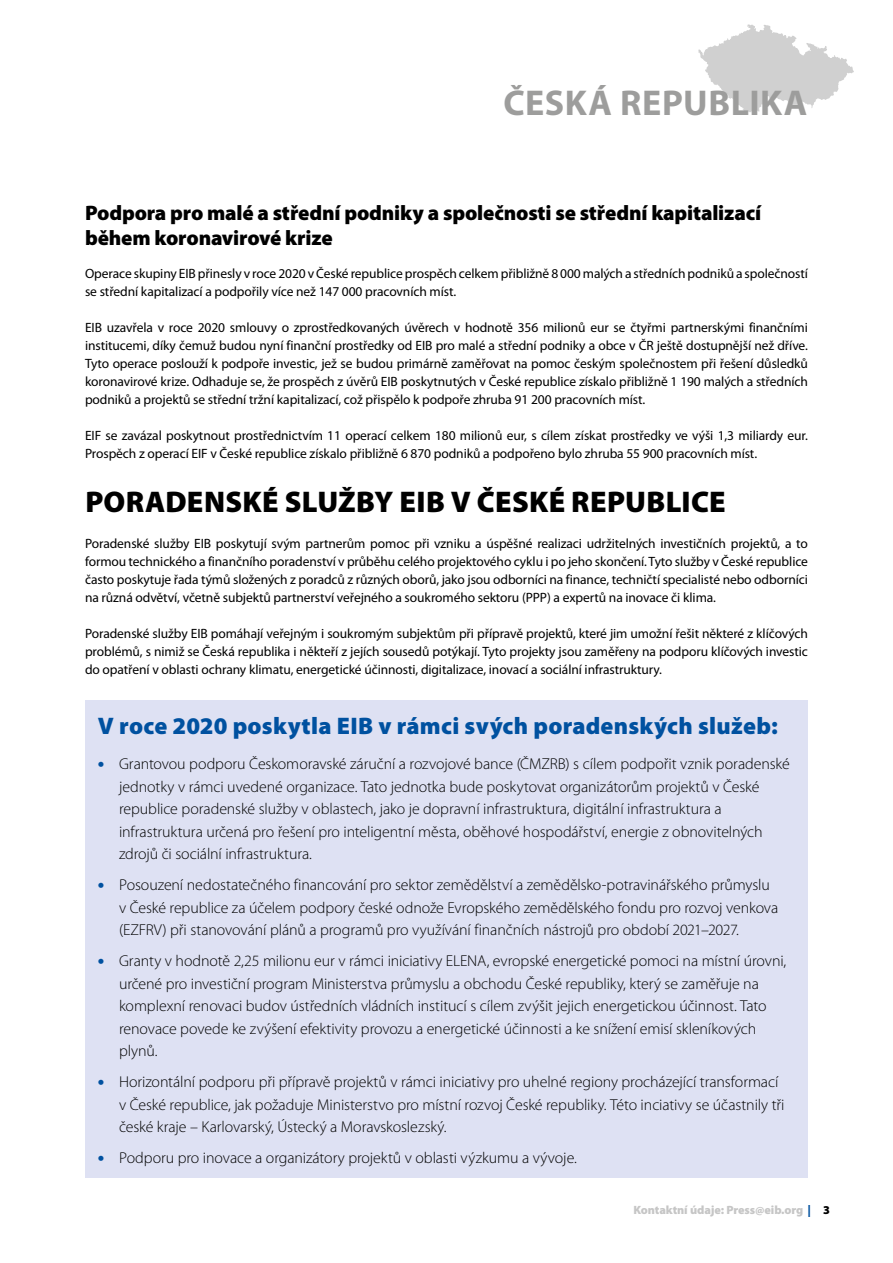
<style>
.page{position:relative;width:893px;height:1263px;background:#fff}
.page>*{position:absolute;margin:0;border:0;box-sizing:border-box;transform-origin:0 0}
.t1{font:700 36px "Myriad Pro";letter-spacing:.015em;color:#9d9d9c}
.t2{font:900 30px "Myriad Pro";letter-spacing:.01em;color:#000}
.t3{font:900 24px "Myriad Pro";letter-spacing:.01em;color:#0051a0}
.t4{font:900 21px/25.2px "Myriad Pro";letter-spacing:-.01em;color:#000}
.t5{font:300 15.75px/22.5px "Myriad Pro";letter-spacing:-.005em;color:#000}
.t6{font:13.5px/18px "Myriad Pro";letter-spacing:-.005em;color:#000;text-align:justify}
.t7{font:900 12px "Myriad Pro";letter-spacing:-.005em;color:#c6c6c6}
.s1{font-weight:900;font-size:18px;color:#0051a0}
.s2{color:#00519e}
.s3{color:#000}
</style>
<div class="page">
<svg style="left:698px;top:24px;width:156px;height:88px"></svg>
<div style="left:85px;top:700px;width:723px;height:478px;background:#dee1f3"></div>
<h1 class="t1" style="left:503px;top:83px;width:306px">ČESKÁ REPUBLIKA</h1>
<h3 class="t4" style="left:85px;top:200px;width:678px">Podpora pro malé a střední podniky a společnosti se střední kapitalizací během koronavirové krize</h3>
<p class="t6" style="left:85px;top:265px;width:724px">Operace skupiny EIB přinesly v roce 2020 v České republice prospěch celkem přibližně 8 000 malých a středních podniků a společností se střední kapitalizací a podpořily více než 147 000 pracovních míst.</p>
<p class="t6" style="left:85px;top:319px;width:724px">EIB uzavřela v roce 2020 smlouvy o zprostředkovaných úvěrech v hodnotě 356 milionů eur se čtyřmi partnerskými finančními institucemi, díky čemuž budou nyní finanční prostředky od EIB pro malé a střední podniky a obce v ČR ještě dostupnější než dříve.<br>Tyto operace poslouží k podpoře investic, jež se budou primárně zaměřovat na pomoc českým společnostem při řešení důsledků koronavirové krize. Odhaduje se, že prospěch z úvěrů EIB poskytnutých v České republice získalo přibližně 1 190 malých a středních podniků a projektů se střední tržní kapitalizací, což přispělo k podpoře zhruba 91 200 pracovních míst.</p>
<p class="t6" style="left:85px;top:427px;width:724px">EIF se zavázal poskytnout prostřednictvím 11 operací celkem 180 milionů eur, s cílem získat prostředky ve výši 1,3 miliardy eur.<br>Prospěch z operací EIF v České republice získalo přibližně 6 870 podniků a podpořeno bylo zhruba 55 900 pracovních míst.</p>
<h2 class="t2" style="left:85px;top:485px;width:642px">PORADENSKÉ SLUŽBY EIB V ČESKÉ REPUBLICE</h2>
<p class="t6" style="left:85px;top:535px;width:724px">Poradenské služby EIB poskytují svým partnerům pomoc při vzniku a úspěšné realizaci udržitelných investičních projektů, a to formou technického a finančního poradenství v průběhu celého projektového cyklu i po jeho skončení. Tyto služby v České republice často poskytuje řada týmů složených z poradců z různých oborů, jako jsou odborníci na finance, techničtí specialisté nebo odborníci na různá odvětví, včetně subjektů partnerství veřejného a soukromého sektoru (PPP) a expertů na inovace či klima.</p>
<p class="t6" style="left:85px;top:625px;width:724px">Poradenské služby EIB pomáhají veřejným i soukromým subjektům při přípravě projektů, které jim umožní řešit některé z klíčových problémů, s nimiž se Česká republika i někteří z jejích sousedů potýkají. Tyto projekty jsou zaměřeny na podporu klíčových investic do opatření v oblasti ochrany klimatu, energetické účinnosti, digitalizace, inovací a sociální infrastruktury.</p>
<h3 class="t3" style="left:98px;top:712px;width:681px">V roce 2020 poskytla EIB v rámci svých poradenských služeb:</h3>
<p class="t5" style="left:119px;top:753px;width:672px;text-indent:-21px"><span class="s1">•</span> Grantovou podporu Českomoravské záruční a rozvojové bance (ČMZRB) s cílem podpořit vznik poradenské jednotky v rámci uvedené organizace. Tato jednotka bude poskytovat organizátorům projektů v České republice poradenské služby v oblastech, jako je dopravní infrastruktura, digitální infrastruktura a infrastruktura určená pro řešení pro inteligentní města, oběhové hospodářství, energie z obnovitelných zdrojů či sociální infrastruktura.</p>
<p class="t5" style="left:119px;top:874px;width:661px;text-indent:-21px"><span class="s1">•</span> Posouzení nedostatečného financování pro sektor zemědělství a zemědělsko-potravinářského průmyslu v České republice za účelem podpory české odnože Evropského zemědělského fondu pro rozvoj venkova (EZFRV) při stanovování plánů a programů pro využívání finančních nástrojů pro období 2021–2027.</p>
<p class="t5" style="left:119px;top:950px;width:669px;text-indent:-21px"><span class="s1">•</span> Granty v hodnotě 2,25 milionu eur v rámci iniciativy ELENA, evropské energetické pomoci na místní úrovni, určené pro investiční program Ministerstva průmyslu a obchodu České republiky, který se zaměřuje na komplexní renovaci budov ústředních vládních institucí s cílem zvýšit jejich energetickou účinnost. Tato renovace povede ke zvýšení efektivity provozu a energetické účinnosti a ke snížení emisí skleníkových plynů.</p>
<p class="t5" style="left:119px;top:1071px;width:667px;text-indent:-21px"><span class="s1">•</span> Horizontální podporu při přípravě projektů v rámci iniciativy pro uhelné regiony procházející transformací v České republice, jak požaduje Ministerstvo pro místní rozvoj České republiky. Této inciativy se účastnily tři české kraje – Karlovarský, Ústecký a Moravskoslezský.</p>
<p class="t5" style="left:98px;top:1147px;width:481px"><span class="s1">•</span> Podporu pro inovace a organizátory projektů v oblasti výzkumu a vývoje.</p>
<p class="t7" style="left:633px;top:1203px;width:198px">Kontaktní údaje: Press@eib.org <span class="s2">|</span> <span class="s3">3</span></p>
</div>
